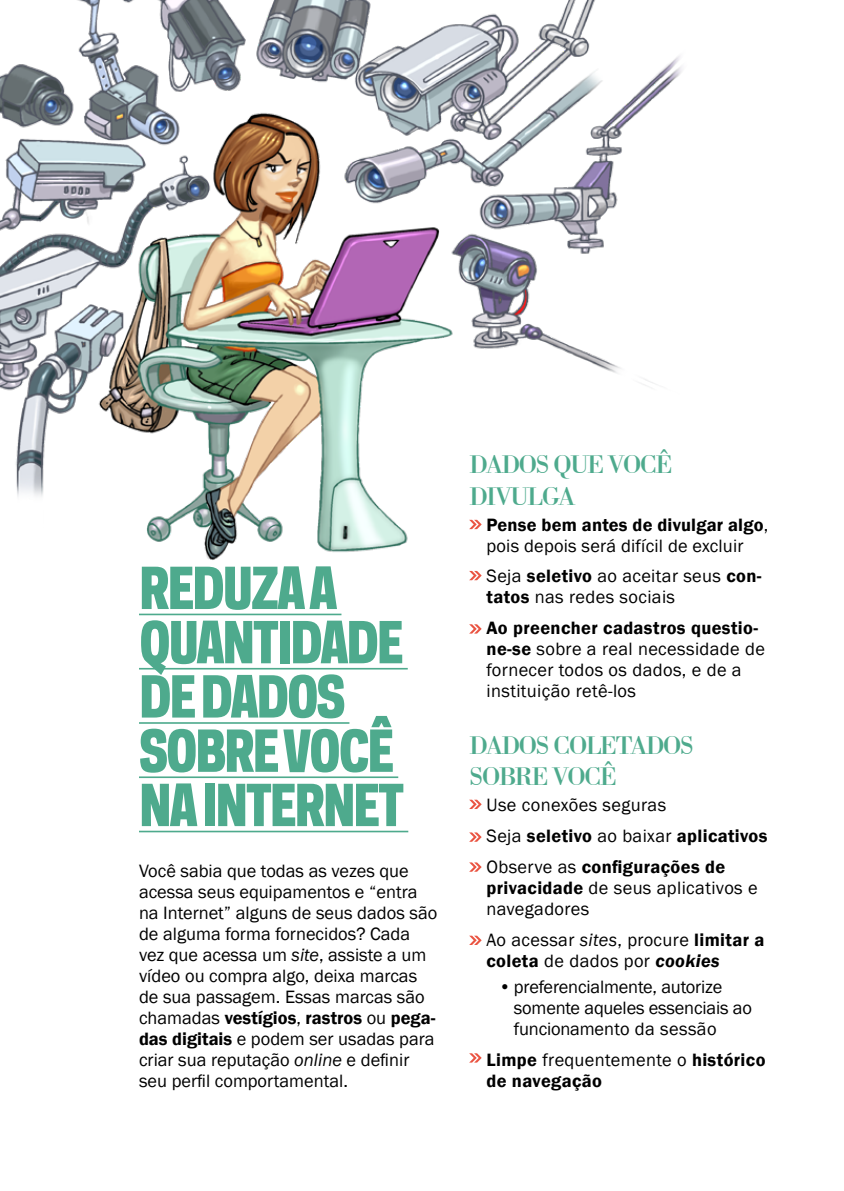
<style>
.page{position:relative;width:844px;height:1191px;background:#fff}
.page>*{position:absolute;margin:0;border:0;box-sizing:border-box;transform-origin:0 0}
.t1{font:800 54.25px/54.2px "Galaxie Polaris Condensed";letter-spacing:-.045em;color:#4eaa8d}
.t2{font:26.25px/31.5px "Bodoni BT";letter-spacing:-.07em;color:#4eaa8d}
.t3{font:18.38px/21px "Franklin Gothic";color:#000}
.t4{font:18.38px/21px "Franklin Gothic";letter-spacing:.02em;color:#000}
.t5{font:600 18.38px/21px "Franklin Gothic";letter-spacing:.02em;color:#000}
.s1{font-style:italic}
.s2{font-weight:600}
.s3{font-weight:600;font-style:italic}
.s4{font-weight:400}
</style>
<div class="page">
<hr style="left:139px;top:613px;width:202px;height:2px;background:#4eaa8d">
<hr style="left:139px;top:668px;width:268px;height:1px;background:#4eaa8d">
<hr style="left:139px;top:722px;width:210px;height:2px;background:#4eaa8d">
<hr style="left:139px;top:776px;width:259px;height:2px;background:#4eaa8d">
<hr style="left:139px;top:830px;width:269px;height:2px;background:#4eaa8d">
<svg style="left:469px;top:571px;width:12px;height:9px"></svg>
<svg style="left:469px;top:624px;width:12px;height:9px"></svg>
<svg style="left:469px;top:799px;width:12px;height:10px"></svg>
<svg style="left:469px;top:832px;width:12px;height:9px"></svg>
<svg style="left:469px;top:862px;width:12px;height:9px"></svg>
<svg style="left:469px;top:935px;width:12px;height:10px"></svg>
<svg style="left:469px;top:1053px;width:12px;height:9px"></svg>
<img style="left:0;top:0;width:682px;height:560px">
<h1 class="t1" style="left:139px;top:560px;width:267px">REDUZA A<br>QUANTIDADE<br>DE DADOS<br>SOBRE VOCÊ<br>NA INTERNET</h1>
<p class="t3" style="left:139px;top:860px;width:300px">Você sabia que todas as vezes que acessa seus equipamentos e “entra na Internet” alguns de seus dados são de alguma forma fornecidos? Cada vez que acessa um <span class="s1">site</span>, assiste a um vídeo ou compra algo, deixa marcas de sua passagem. Essas marcas são chamadas <span class="s2">vestígios</span>, <span class="s2">rastros</span> ou <span class="s2">pega&shy;das digitais</span> e podem ser usadas para criar sua reputação <span class="s1">online</span> e definir seu perfil comportamental.</p>
<h2 class="t2" style="left:469px;top:448px;width:205px">DADOS QUE VOCÊ<br>DIVULGA</h2>
<p class="t3" style="left:486px;top:514px;width:283px"><span class="s2">Pense bem antes de divulgar algo</span>, pois depois será difícil de excluir</p>
<p class="t4" style="left:486px;top:566px;width:276px">Seja <span class="s2">seletivo</span> ao aceitar seus <span class="s2">con&shy;tatos</span> nas redes sociais</p>
<p class="t4" style="left:486px;top:618px;width:280px"><span class="s2">Ao preencher cadastros questio&shy;ne-se</span> sobre a real necessidade de fornecer todos os dados, e de a instituição retê-los</p>
<h2 class="t2" style="left:469px;top:729px;width:227px">DADOS COLETADOS<br>SOBRE VOCÊ</h2>
<p class="t4" style="left:486px;top:790px;width:282px;line-height:31px">Use conexões seguras<br>Seja <span class="s2">seletivo</span> ao baixar <span class="s2">aplicativos<br></span>Observe as <span class="s2">configurações de</span></p>
<p class="t4" style="left:486px;top:878px;width:272px"><span class="s2">privacidade</span> de seus aplicativos e navegadores</p>
<p class="t4" style="left:486px;top:929px;width:279px">Ao acessar <span class="s1">sites</span>, procure <span class="s2">limitar a coleta</span> de dados por <span class="s3">cookies</span></p>
<p class="t3" style="left:513px;top:976px;width:239px;text-indent:-15px">•preferencialmente, autorize somente aqueles essenciais ao funcionamento da sessão</p>
<p class="t5" style="left:486px;top:1049px;width:280px">Limpe <span class="s4">frequentemente o</span> histórico de navegação</p>
</div>
